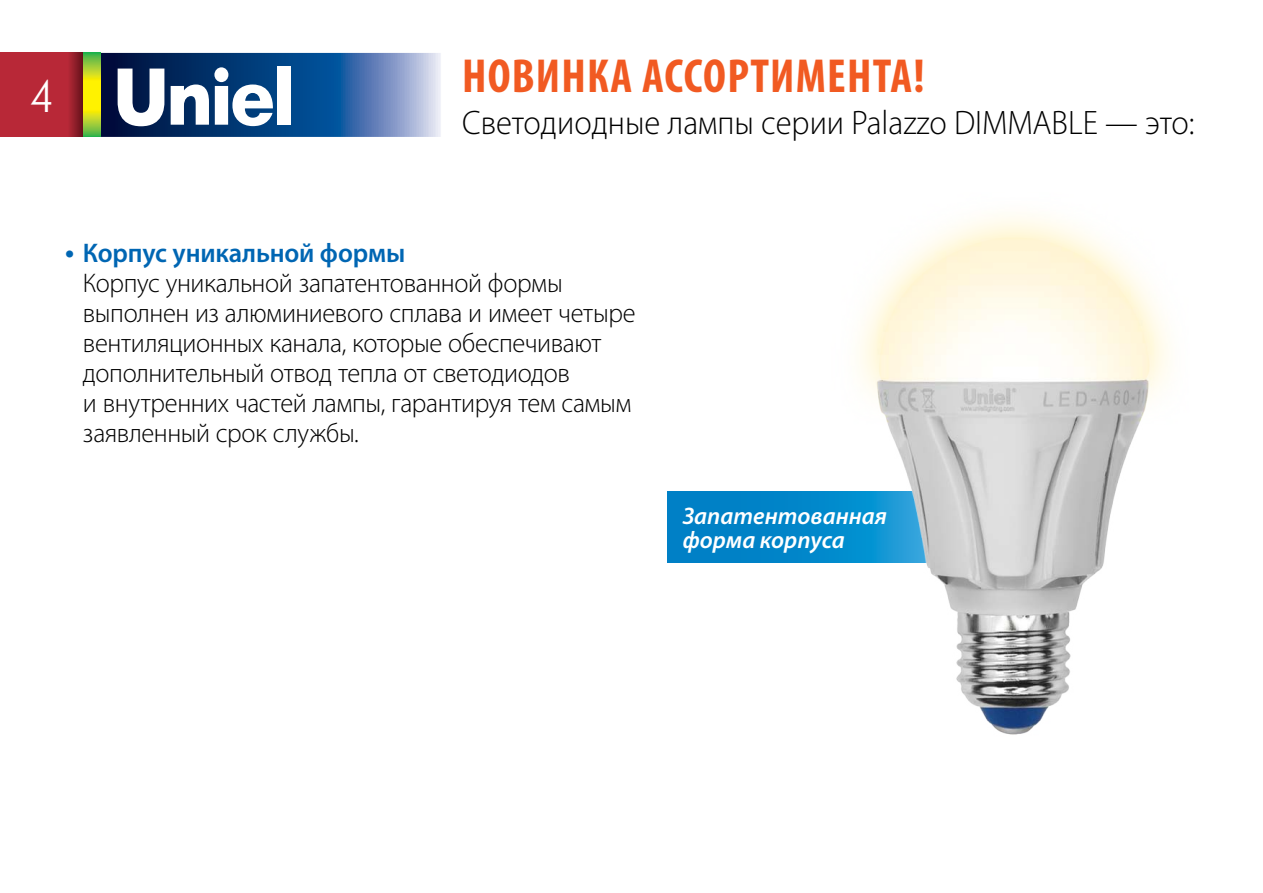
<style>
.page{position:relative;width:1263px;height:893px;background:#fff}
.page>*{position:absolute;margin:0;border:0;box-sizing:border-box;transform-origin:0 0}
.t1{font:700 condensed 48px "Myriad Pro";letter-spacing:.025em;color:#f15a22}
.t2{font:45px "Futuris Light C";color:#fff}
.t3{font:300 34.05px "Myriad Pro";color:#000;scale:.96 1}
.t4{font:300 27px/30px "Myriad Pro";letter-spacing:-.015em;color:#000}
.t5{font:italic 600 24px/24px "Myriad Pro";color:#fff}
.s1{font-weight:700;color:#0066b3}
.s2{font-weight:600;color:#0066b3}
</style>
<div class="page">
<svg style="left:101px;top:53px;width:340px;height:84px;background:#3a6399"></svg>
<svg style="left:118px;top:69px;width:46px;height:57px"></svg>
<svg style="left:171px;top:67px;width:102px;height:59px"></svg>
<div style="left:277px;top:66px;width:13px;height:59px;background:#fff"></div>
<svg style="left:0;top:53px;width:84px;height:84px;background:#b02834"></svg>
<svg style="left:84px;top:53px;width:17px;height:84px"></svg>
<div style="left:668px;top:492px;width:347px;height:70px;background:#0081c6"></div>
<img style="left:785px;top:215px;width:384px;height:520px">
<h2 class="t2" style="left:30px;top:74px;width:26px">4</h2>
<h1 class="t1" style="left:462px;top:46px;width:464px">НОВИНКА АССОРТИМЕНТА!</h1>
<p class="t3" style="left:462px;top:104px;width:764px">Светодиодные лампы cерии Palazzo DIMMABLE — это:</p>
<p class="t4" style="left:83px;top:239px;width:554px;text-indent:-18px"><span class="s1">•</span> <span class="s2">Корпус уникальной формы<br></span>Корпус уникальной запатентованной формы выполнен из алюминиевого сплава и имеет четыре вентиляционных канала, которые обеспечивают дополнительный отвод тепла от светодиодов<br>и внутренних частей лампы, гарантируя тем самым заявленный срок службы.</p>
<p class="t5" style="left:683px;top:503px;width:206px">Запатентованная форма корпуса</p>
</div>
